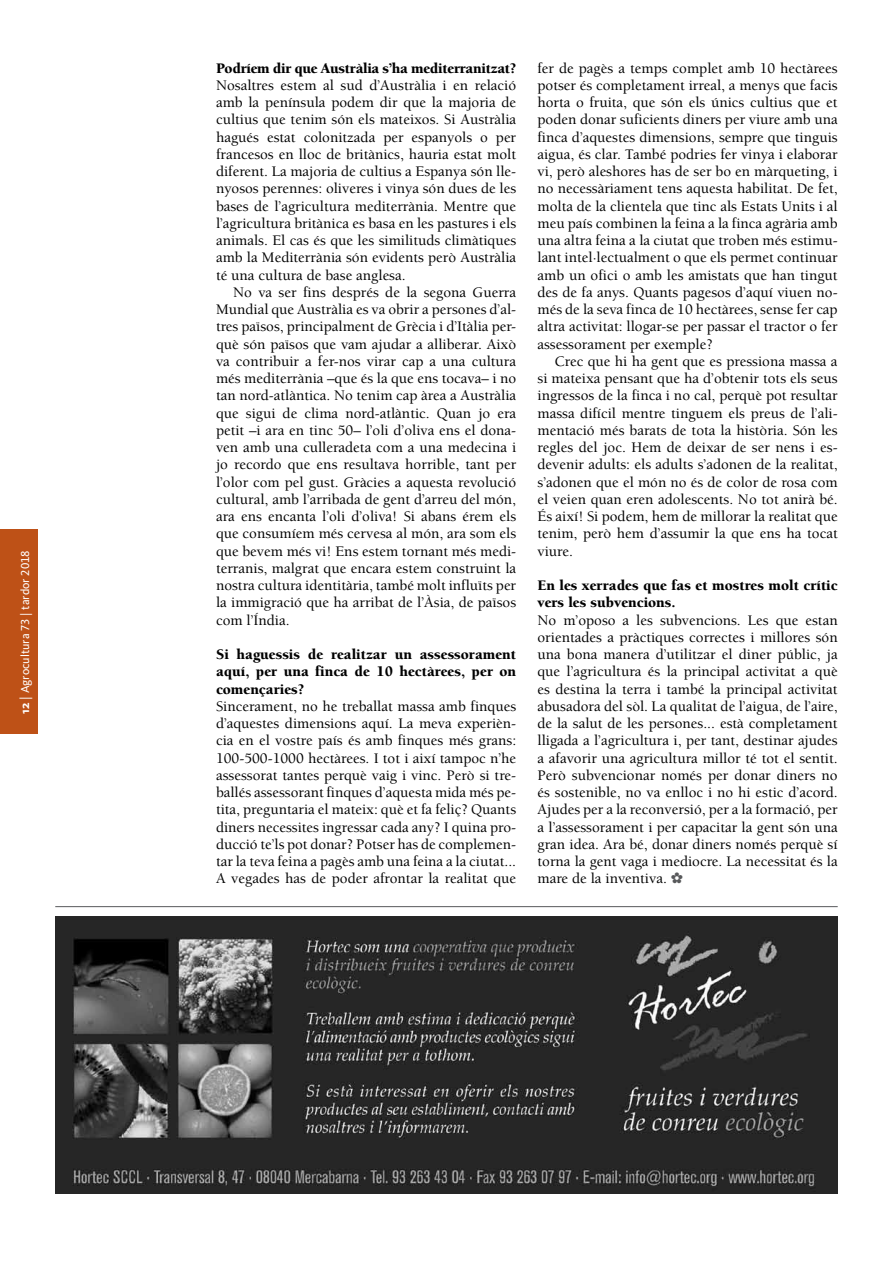
<style>
.page{position:relative;width:893px;height:1263px;background:#fff}
.page>*{position:absolute;margin:0;border:0;box-sizing:border-box;transform-origin:0 0}
.t1{font:500 15px/17.2px "Berkeley";color:#000;text-align:justify}
.t2{font:900 15px/17.2px "Berkeley";color:#000;text-align:justify}
.t3{font:900 15px "Berkeley";letter-spacing:-.02em;color:#000}
.t4{font:12px "Kievit OT";color:#fff}
.s1{font-weight:700;font-size:12.75px}
.s2{font-size:12.75px}
.s3{color:#58595b}
</style>
<div class="page">
<div style="left:0;top:529px;width:38px;height:204px;background:#be5117"></div>
<img style="left:55px;top:916px;width:783px;height:278px">
<hr style="left:55px;top:906px;width:783px;height:1px;background:#58595b">
<p class="t4" style="left:18px;top:714px;width:165px;rotate:-90deg"><span class="s1">12</span> <span class="s2">|</span> Agrocultura 73 | tardor 2018</p>
<p class="t3" style="left:216px;top:60px;width:302px">Podríem dir que Austràlia s’ha mediterranitzat?</p>
<p class="t1" style="left:216px;top:77px;width:302px">Nosaltres estem al sud d’Austràlia i en relació amb la península podem dir que la majoria de cultius que tenim són els mateixos. Si Austràlia hagués estat colonitzada per espanyols o per francesos en lloc de britànics, hauria estat molt diferent. La majoria de cultius a Espanya són lle&shy;nyosos perennes: oliveres i vinya són dues de les bases de l’agricultura mediterrània. Mentre que l’agricultura britànica es basa en les pastures i els animals. El cas és que les similituds climàtiques amb la Mediterrània són evidents però Austràlia té una cultura de base anglesa.</p>
<p class="t1" style="left:216px;top:284px;width:302px;text-indent:17px">No va ser fins després de la segona Guerra Mundial que Austràlia es va obrir a persones d’al&shy;tres països, principalment de Grècia i d’Itàlia per&shy;què són països que vam ajudar a alliberar. Això va contribuir a fer-nos virar cap a una cultura més mediterrània –que és la que ens tocava– i no tan nord-atlàntica. No tenim cap àrea a Austràlia que sigui de clima nord-atlàntic. Quan jo era petit –i ara en tinc 50– l’oli d’oliva ens el dona&shy;ven amb una culleradeta com a una medecina i jo recordo que ens resultava horrible, tant per l’olor com pel gust. Gràcies a aquesta revolució cultural, amb l’arribada de gent d’arreu del món, ara ens encanta l’oli d’oliva! Si abans érem els que consumíem més cervesa al món, ara som els que bevem més vi! Ens estem tornant més medi&shy;terranis, malgrat que encara estem construint la nostra cultura identitària, també molt influïts per la immigració que ha arribat de l’Àsia, de països com l’Índia.</p>
<p class="t2" style="left:216px;top:646px;width:302px">Si haguessis de realitzar un assessorament aquí, per una finca de 10 hectàrees, per on començaries?</p>
<p class="t1" style="left:216px;top:698px;width:302px">Sincerament, no he treballat massa amb finques d’aquestes dimensions aquí. La meva experièn&shy;cia en el vostre país és amb finques més grans:<br>100-500-1000 hectàrees. I tot i així tampoc n’he assessorat tantes perquè vaig i vinc. Però si tre&shy;ballés assessorant finques d’aquesta mida més pe&shy;tita, preguntaria el mateix: què et fa feliç? Quants diners necessites ingressar cada any? I quina pro&shy;ducció te’ls pot donar? Potser has de complemen&shy;tar la teva feina a pagès amb una feina a la ciutat...<br>A vegades has de poder afrontar la realitat que</p>
<p class="t1" style="left:537px;top:59px;width:302px">fer de pagès a temps complet amb 10 hectàrees potser és completament irreal, a menys que facis horta o fruita, que són els únics cultius que et poden donar suficients diners per viure amb una finca d’aquestes dimensions, sempre que tinguis aigua, és clar. També podries fer vinya i elaborar vi, però aleshores has de ser bo en màrqueting, i no necessàriament tens aquesta habilitat. De fet, molta de la clientela que tinc als Estats Units i al meu país combinen la feina a la finca agrària amb una altra feina a la ciutat que troben més estimu&shy;lant intel·lectualment o que els permet continuar amb un ofici o amb les amistats que han tingut des de fa anys. Quants pagesos d’aquí viuen no&shy;més de la seva finca de 10 hectàrees, sense fer cap altra activitat: llogar-se per passar el tractor o fer assessorament per exemple?</p>
<p class="t1" style="left:537px;top:353px;width:302px;text-indent:17px">Crec que hi ha gent que es pressiona massa a si mateixa pensant que ha d’obtenir tots els seus ingressos de la finca i no cal, perquè pot resultar massa difícil mentre tinguem els preus de l’ali&shy;mentació més barats de tota la història. Són les regles del joc. Hem de deixar de ser nens i es&shy;devenir adults: els adults s’adonen de la realitat, s’adonen que el món no és de color de rosa com el veien quan eren adolescents. No tot anirà bé.<br>És així! Si podem, hem de millorar la realitat que tenim, però hem d’assumir la que ens ha tocat viure.</p>
<p class="t2" style="left:537px;top:577px;width:302px">En les xerrades que fas et mostres molt crític vers les subvencions.</p>
<p class="t1" style="left:537px;top:611px;width:302px">No m’oposo a les subvencions. Les que estan orientades a pràctiques correctes i millores són una bona manera d’utilitzar el diner públic, ja que l’agricultura és la principal activitat a què es destina la terra i també la principal activitat abusadora del sòl. La qualitat de l’aigua, de l’aire, de la salut de les persones... està completament lligada a l’agricultura i, per tant, destinar ajudes a afavorir una agricultura millor té tot el sentit.<br>Però subvencionar només per donar diners no és sostenible, no va enlloc i no hi estic d’acord.<br>Ajudes per a la reconversió, per a la formació, per a l’assessorament i per capacitar la gent són una gran idea. Ara bé, donar diners només perquè sí torna la gent vaga i mediocre. La necessitat és la mare de la inventiva. <span class="s3">✿</span></p>
</div>
